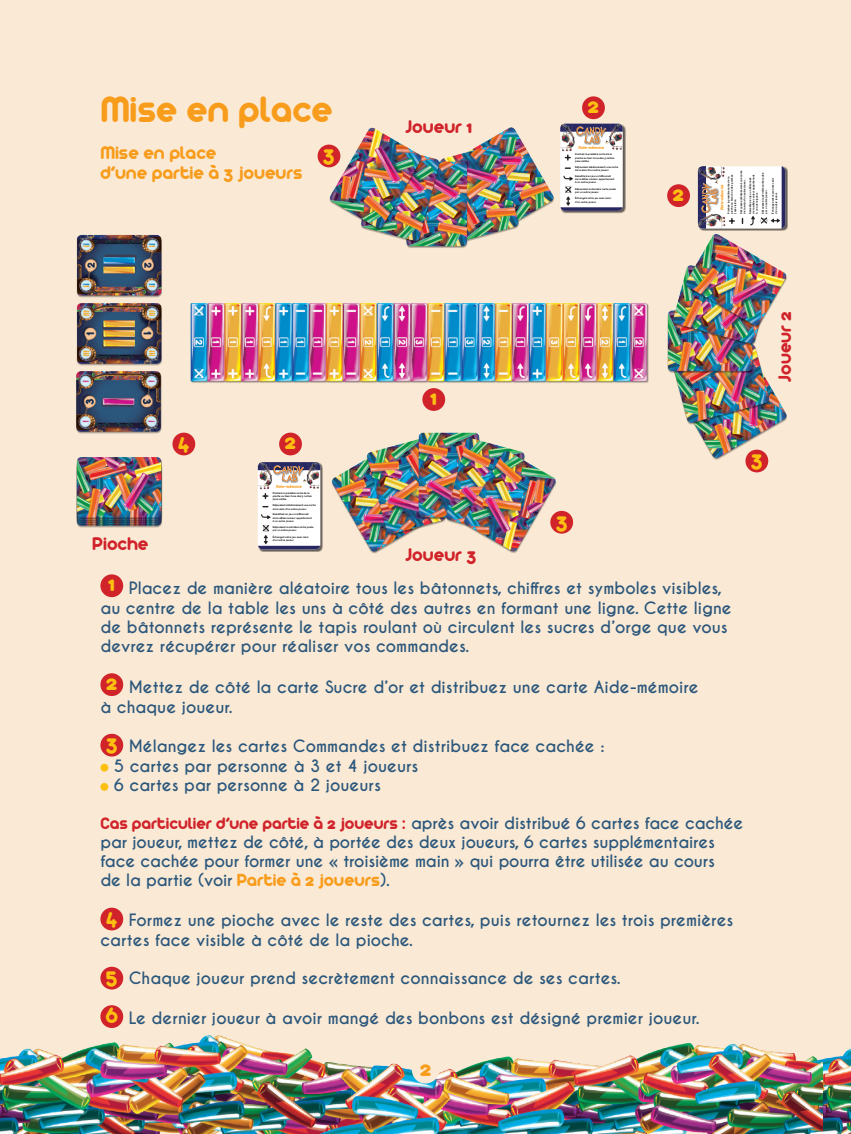
<style>
.page{position:relative;width:851px;height:1134px;background:#fff}
.page>*{position:absolute;margin:0;border:0;box-sizing:border-box;transform-origin:0 0}
.t1{font:40px "Arista 2.0";color:#f89c1c}
.t2{font:24px "Arista 2.0";color:#fdc011}
.t3{font:24px "Arista 2.0";color:#f89c1c}
.textxe{font:20px/20px "Arista 2.0";color:#f89c1c}
.textxe-2{font:20px "Arista 2.0";color:#d1232a}
.textxe-3{font:700 16px/19.2px "Caviar Dreams";color:#2c577c}
.t4{font:4.6px "Arista 2.0";color:#f89c1c}
.t5{font:2.8px/3.2px "Arista 2.0";color:#231f20}
.s1{font-family:"Arista 2.0";font-weight:400;font-size:18px;color:#d1232a}
.s2{font-family:"Arista 2.0";font-weight:400;font-size:19px;color:#f89c1c}
</style>
<div class="page">
<div style="left:0;top:0;width:850px;height:1134px;background:#faead5"></div>
<img style="left:822px;top:1049px;width:28px;height:85px">
<img style="left:0;top:966px;width:822px;height:168px">
<img style="left:76px;top:113px;width:712px;height:463px">
<div style="left:100px;top:574px;width:23px;height:23px;background:#d1232a;border-radius:50%"></div>
<div style="left:100px;top:673px;width:23px;height:23px;background:#d1232a;border-radius:50%"></div>
<div style="left:100px;top:734px;width:23px;height:22px;background:#d1232a;border-radius:50%"></div>
<div style="left:100px;top:764px;width:8px;height:8px;background:#fdc011;border-radius:50%"></div>
<div style="left:100px;top:783px;width:8px;height:8px;background:#fdc011;border-radius:50%"></div>
<div style="left:100px;top:908px;width:23px;height:22px;background:#d1232a;border-radius:50%"></div>
<div style="left:100px;top:967px;width:23px;height:22px;background:#d1232a;border-radius:50%"></div>
<div style="left:100px;top:1005px;width:23px;height:23px;background:#d1232a;border-radius:50%"></div>
<div style="left:422px;top:388px;width:23px;height:23px;background:#d1232a;border-radius:50%"></div>
<div style="left:279px;top:433px;width:23px;height:22px;background:#d1232a;border-radius:50%"></div>
<div style="left:172px;top:433px;width:23px;height:22px;background:#d1232a;border-radius:50%"></div>
<div style="left:317px;top:145px;width:23px;height:22px;background:#d1232a;border-radius:50%"></div>
<div style="left:550px;top:511px;width:23px;height:23px;background:#d1232a;border-radius:50%"></div>
<div style="left:560px;top:124px;width:65px;height:89px;background:#231f20;opacity:.7"></div>
<div style="left:560px;top:124px;width:62px;height:87px;background:#fff;border-radius:5px"></div>
<img style="left:582px;top:124px;width:12px;height:2px">
<img style="left:560px;top:207px;width:62px;height:4px">
<img style="left:560px;top:124px;width:22px;height:28px">
<img style="left:594px;top:124px;width:28px;height:26px">
<img style="left:570px;top:126px;width:42px;height:19px">
<svg style="left:565px;top:155px;width:5px;height:5px"></svg>
<svg style="left:563px;top:176px;width:10px;height:30px"></svg>
<div style="left:698px;top:166px;width:89px;height:65px;background:#231f20;opacity:.7"></div>
<div style="left:697px;top:166px;width:88px;height:63px;background:#fff;border-radius:5px"></div>
<img style="left:697px;top:195px;width:3px;height:11px">
<img style="left:781px;top:166px;width:4px;height:62px">
<img style="left:697px;top:206px;width:29px;height:23px">
<img style="left:697px;top:166px;width:28px;height:29px">
<img style="left:700px;top:177px;width:19px;height:41px">
<svg style="left:729px;top:219px;width:5px;height:4px"></svg>
<svg style="left:750px;top:216px;width:4px;height:9px"></svg>
<svg style="left:760px;top:217px;width:20px;height:7px"></svg>
<div style="left:582px;top:96px;width:22px;height:23px;background:#d1232a;border-radius:50%"></div>
<div style="left:258px;top:462px;width:65px;height:90px;background:#231f20;opacity:.7"></div>
<div style="left:258px;top:462px;width:62px;height:87px;background:#fff;border-radius:5px"></div>
<img style="left:280px;top:462px;width:12px;height:3px">
<img style="left:258px;top:546px;width:62px;height:3px">
<img style="left:258px;top:462px;width:22px;height:28px">
<img style="left:292px;top:462px;width:28px;height:27px">
<img style="left:268px;top:465px;width:42px;height:18px">
<svg style="left:263px;top:494px;width:5px;height:4px"></svg>
<svg style="left:261px;top:514px;width:9px;height:5px"></svg>
<svg style="left:263px;top:525px;width:6px;height:19px"></svg>
<div style="left:667px;top:184px;width:22px;height:23px;background:#d1232a;border-radius:50%"></div>
<div style="left:745px;top:450px;width:23px;height:22px;background:#d1232a;border-radius:50%"></div>
<div style="left:412px;top:1056px;width:27px;height:27px;background:#faead5;border-radius:50%"></div>
<p class="t1" style="left:100px;top:85px;width:234px">Mise en place</p>
<p class="textxe" style="left:100px;top:142px;width:204px">Mise en place<br>d’une partie à 3 joueurs</p>
<p class="t2" style="left:323px;top:139px;width:13px">3</p>
<p class="textxe-2" style="left:405px;top:115px;width:68px">Joueur 1</p>
<p class="textxe-2" style="left:92px;top:531px;width:58px">Pioche</p>
<p class="t2" style="left:178px;top:427px;width:12px">4</p>
<p class="t2" style="left:284px;top:427px;width:13px">2</p>
<p class="t4" style="left:276px;top:483px;width:27px">Aide-mémoire</p>
<p class="t5" style="left:273px;top:491px;width:40px">Piochez la première carte de la pioche ou bien l’une des 3 cartes face visible.</p>
<p class="t5" style="left:273px;top:504px;width:44px">Défaussez aléatoirement une carte de la main d'un autre joueur.</p>
<p class="t5" style="left:273px;top:513px;width:41px">Remettez en jeu un bâtonnet de la même couleur appartenant à un autre joueur.</p>
<p class="t5" style="left:273px;top:526px;width:42px">Défaussez la dernière carte jouée par un autre joueur.</p>
<p class="t5" style="left:273px;top:535px;width:37px">Échangez votre jeu avec celui d'un autre joueur.</p>
<p class="t2" style="left:430px;top:382px;width:8px">1</p>
<p class="textxe-2" style="left:405px;top:543px;width:72px">Joueur 3</p>
<p class="t2" style="left:587px;top:91px;width:13px">2</p>
<p class="t4" style="left:578px;top:145px;width:27px">Aide-mémoire</p>
<p class="t5" style="left:575px;top:153px;width:40px">Piochez la première carte de la pioche ou bien l’une des 3 cartes face visible.</p>
<p class="t5" style="left:575px;top:165px;width:44px">Défaussez aléatoirement une carte de la main d'un autre joueur.</p>
<p class="t5" style="left:575px;top:174px;width:41px">Remettez en jeu un bâtonnet de la même couleur appartenant à un autre joueur.</p>
<p class="t5" style="left:575px;top:187px;width:42px">Défaussez la dernière carte jouée par un autre joueur.</p>
<p class="t5" style="left:575px;top:197px;width:37px">Échangez votre jeu avec celui d'un autre joueur.</p>
<p class="t2" style="left:555px;top:505px;width:13px">3</p>
<p class="t2" style="left:672px;top:179px;width:13px">2</p>
<p class="t5" style="left:727px;top:214px;width:40px;rotate:-90deg">Piochez la première carte de la pioche ou bien l’une des 3 cartes face visible.</p>
<p class="t5" style="left:739px;top:214px;width:44px;rotate:-90deg">Défaussez aléatoirement une carte de la main d'un autre joueur.</p>
<p class="t5" style="left:748px;top:214px;width:41px;rotate:-90deg">Remettez en jeu un bâtonnet de la même couleur appartenant à un autre joueur.</p>
<p class="t5" style="left:761px;top:214px;width:42px;rotate:-90deg">Défaussez la dernière carte jouée par un autre joueur.</p>
<p class="t5" style="left:771px;top:214px;width:37px;rotate:-90deg">Échangez votre jeu avec celui d'un autre joueur.</p>
<p class="t4" style="left:719px;top:210px;width:27px;rotate:-90deg">Aide-mémoire</p>
<p class="textxe-2" style="left:772px;top:382px;width:72px;rotate:-90deg">Joueur 2</p>
<p class="t2" style="left:750px;top:444px;width:13px">3</p>
<p class="t2" style="left:108px;top:569px;width:8px">1</p>
<p class="textxe-3" style="left:100px;top:579px;width:632px;text-indent:28px">Placez de manière aléatoire tous les bâtonnets, chiffres et symboles visibles, au centre de la table les uns à côté des autres en formant une ligne. Cette ligne de bâtonnets représente le tapis roulant où circulent les sucres d’orge que vous devrez récupérer pour réaliser vos commandes.</p>
<p class="t2" style="left:106px;top:668px;width:13px">2</p>
<p class="textxe-3" style="left:100px;top:678px;width:599px;text-indent:28px">Mettez de côté la carte Sucre d’or et distribuez une carte Aide-mémoire à chaque joueur.</p>
<p class="t2" style="left:106px;top:728px;width:13px">3</p>
<p class="textxe-3" style="left:129px;top:737px;width:477px">Mélangez les cartes Commandes et distribuez face cachée :</p>
<p class="textxe-3" style="left:114px;top:756px;width:306px">5 cartes par personne à 3 et 4 joueurs</p>
<p class="textxe-3" style="left:114px;top:776px;width:268px">6 cartes par personne à 2 joueurs</p>
<p class="textxe-3" style="left:100px;top:814px;width:644px"><span class="s1">Cas particulier d’une partie à 2 joueurs :</span> après avoir distribué 6 cartes face cachée par joueur, mettez de côté, à portée des deux joueurs, 6 cartes supplémentaires face cachée pour former une « troisième main » qui pourra être utilisée au cours<br>de la partie (voir <span class="s2">Partie à 2 joueurs</span>).</p>
<p class="t2" style="left:106px;top:902px;width:12px">4</p>
<p class="textxe-3" style="left:100px;top:911px;width:634px;text-indent:28px">Formez une pioche avec le reste des cartes, puis retournez les trois premières cartes face visible à côté de la pioche.</p>
<p class="t2" style="left:106px;top:961px;width:13px">5</p>
<p class="textxe-3" style="left:129px;top:969px;width:493px">Chaque joueur prend secrètement connaissance de ses cartes.</p>
<p class="t2" style="left:105px;top:1001px;width:14px">6</p>
<p class="textxe-3" style="left:129px;top:1009px;width:572px">Le dernier joueur à avoir mangé des bonbons est désigné premier joueur.</p>
<p class="t3" style="left:419px;top:1054px;width:13px">2</p>
</div>
